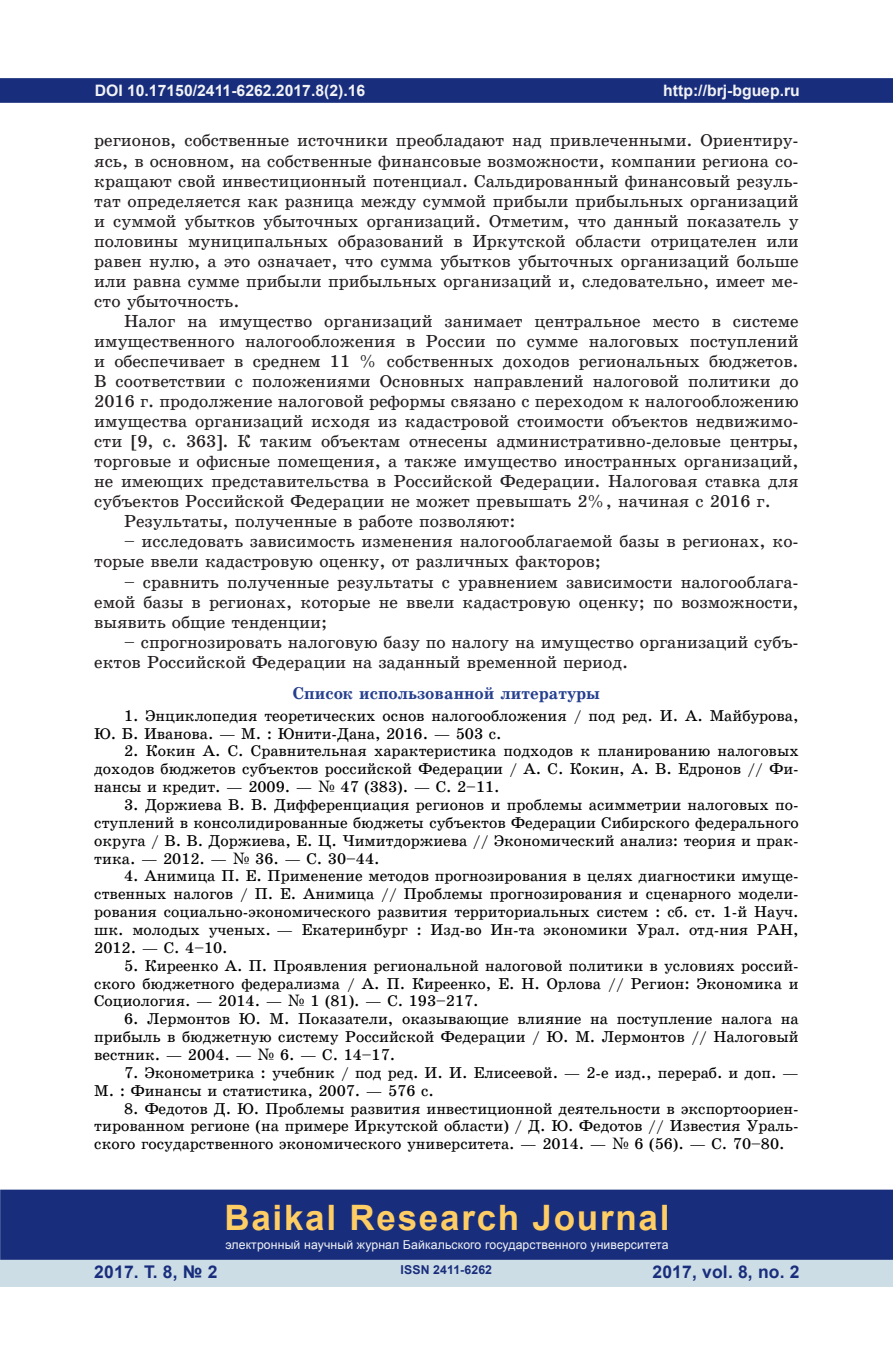
<style>
.page{position:relative;width:893px;height:1360px;background:#fff}
.page>*{position:absolute;margin:0;border:0;box-sizing:border-box;transform-origin:0 0}
.t1{font:700 35px "Arial";letter-spacing:.05em;color:#fecd64}
.t2{font:17.5px/19.9px "School Book C";color:#231f20;text-align:justify}
.t3{font:700 17.5px "Arial";letter-spacing:.01em;color:#182d7c}
.t4{font:17.15px "School Book C Bold";color:#253f8e}
.t5{font:15.75px/17.8px "School Book C";color:#000;text-align:justify}
.t6{font:700 15.75px "Arial";color:#f2f3f4}
.t7{font:12.25px "Arial";letter-spacing:.01em;color:#f2f3f4}
.t8{font:700 12.25px "Arial";letter-spacing:.01em;color:#182d7c}
.s1{font-family:"Century Schoolbook"}
</style>
<div class="page">
<div style="left:0;top:78px;width:893px;height:25px;background:#182d7c;border:2px solid #182d7c"></div>
<div style="left:0;top:1258px;width:893px;height:28px;background:#cddde6"></div>
<div style="left:0;top:1189px;width:893px;height:70px;background:#182d7c;border:2px solid #182d7c"></div>
<p class="t6" style="left:95px;top:79px;width:272px">DOI 10.17150/2411-6262.2017.8(2).16</p>
<p class="t2" style="left:94px;top:131px;width:706px">регионов, собственные источники преобладают над привлеченными. Ориентиру&shy;ясь, в основном, на собственные финансовые возможности, компании региона со&shy;кращают свой инвестиционный потенциал. Сальдированный финансовый резуль&shy;тат определяется как разница между суммой прибыли прибыльных организаций и суммой убытков убыточных организаций. Отметим, что данный показатель у половины муниципальных образований в Иркутской области отрицателен или равен нулю, а это означает, что сумма убытков убыточных организаций больше или равна сумме прибыли прибыльных организаций и, следовательно, имеет ме&shy;сто убыточность.</p>
<p class="t2" style="left:124px;top:311px;width:676px">Налог на имущество организаций занимает центральное место в системе</p>
<p class="t2" style="left:94px;top:331px;width:706px">имущественного налогообложения в России по сумме налоговых поступлений</p>
<p class="t2" style="left:94px;top:351px;width:706px">и обеспечивает в среднем 11 % собственных доходов региональных бюджетов.</p>
<p class="t2" style="left:94px;top:371px;width:706px">В соответствии с положениями Основных направлений налоговой политики до</p>
<p class="t2" style="left:94px;top:391px;width:706px">2016 г. продолжение налоговой реформы связано с переходом к налогообложению</p>
<p class="t2" style="left:94px;top:411px;width:706px">имущества организаций исходя из кадастровой стоимости объектов недвижимо-</p>
<p class="t2" style="left:94px;top:431px;width:706px">сти [9, c. 363]. К таким объектам отнесены административно-деловые центры,</p>
<p class="t2" style="left:94px;top:451px;width:706px">торговые и офисные помещения, а также имущество иностранных организаций,</p>
<p class="t2" style="left:94px;top:471px;width:706px">не имеющих представительства в Российской Федерации. Налоговая ставка для</p>
<p class="t2" style="left:94px;top:491px;width:678px">субъектов Российской Федерации не может превышать 2%, начиная с 2016 г.</p>
<p class="t2" style="left:124px;top:511px;width:393px">Результаты, полученные в работе позволяют:</p>
<p class="t2" style="left:94px;top:531px;width:706px;text-indent:30px">– исследовать зависимость изменения налогооблагаемой базы в регионах, ко&shy;торые ввели кадастровую оценку, от различных факторов;</p>
<p class="t2" style="left:94px;top:571px;width:706px;text-indent:30px">– сравнить полученные результаты с уравнением зависимости налогооблага&shy;емой базы в регионах, которые не ввели кадастровую оценку; по возможности, выявить общие тенденции;</p>
<p class="t2" style="left:94px;top:632px;width:706px;text-indent:30px">– спрогнозировать налоговую базу по налогу на имущество организаций субъ&shy;ектов Российской Федерации на заданный временной период.</p>
<p class="t4" style="left:293px;top:684px;width:309px">Список использованной литературы</p>
<p class="t5" style="left:94px;top:706px;width:706px;text-indent:30px">1. Энциклопедия теоретических основ налогообложения / под ред. И. А. Майбурова,<br>Ю. Б. Иванова. — М. : Юнити-Дана, 2016. — 503 с.</p>
<p class="t5" style="left:94px;top:742px;width:706px;text-indent:30px">2. Кокин А. С. Сравнительная характеристика подходов к планированию налоговых доходов бюджетов субъектов российской Федерации / А. С. Кокин, А. В. Едронов // Фи&shy;нансы и кредит. — 2009. — <span class="s1">№</span> 47 (383). — С. 2–11.</p>
<p class="t5" style="left:94px;top:795px;width:706px;text-indent:30px">3. Доржиева В. В. Дифференциация регионов и проблемы асимметрии налоговых по&shy;ступлений в консолидированные бюджеты субъектов Федерации Сибирского федерального округа / В. В. Доржиева, Е. Ц. Чимитдоржиева // Экономический анализ: теория и прак&shy;тика. — 2012. — <span class="s1">№</span> 36. — С. 30–44.</p>
<p class="t5" style="left:94px;top:867px;width:706px;text-indent:30px">4. Анимица П. Е. Применение методов прогнозирования в целях диагностики имуще&shy;ственных налогов / П. Е. Анимица // Проблемы прогнозирования и сценарного модели&shy;рования социально-экономического развития территориальных систем : сб. ст. 1-й Науч. шк. молодых ученых. — Екатеринбург : Изд-во Ин-та экономики Урал. отд-ния РАН, 2012. — С. 4–10.</p>
<p class="t5" style="left:94px;top:956px;width:706px;text-indent:30px">5. Киреенко А. П. Проявления региональной налоговой политики в условиях россий&shy;ского бюджетного федерализма / А. П. Киреенко, Е. Н. Орлова // Регион: Экономика и Социология. — 2014. — <span class="s1">№</span> 1 (81). — С. 193–217.</p>
<p class="t5" style="left:94px;top:1010px;width:706px;text-indent:30px">6. Лермонтов Ю. М. Показатели, оказывающие влияние на поступление налога на прибыль в бюджетную систему Российской Федерации / Ю. М. Лермонтов // Налоговый вестник. — 2004. — <span class="s1">№</span> 6. — С. 14–17.</p>
<p class="t5" style="left:94px;top:1063px;width:706px;text-indent:30px">7. Эконометрика : учебник / под ред. И. И. Елисеевой. — 2-е изд., перераб. и доп. —<br>М. : Финансы и статистика, 2007. — 576 с.</p>
<p class="t5" style="left:94px;top:1099px;width:706px;text-indent:30px">8. Федотов Д. Ю. Проблемы развития инвестиционной деятельности в экспортоориен&shy;тированном регионе (на примере Иркутской области) / Д. Ю. Федотов // Известия Ураль&shy;ского государственного экономического университета. — 2014. — <span class="s1">№</span> 6 (56). — С. 70–80.</p>
<p class="t6" style="left:663px;top:79px;width:138px">http://brj-bguep.ru</p>
<h1 class="t1" style="left:224px;top:1193px;width:447px">Baikal Research Journal</h1>
<p class="t7" style="left:225px;top:1236px;width:445px">электронный научный журнал Байкальского государственного университета</p>
<p class="t3" style="left:94px;top:1259px;width:125px">2017. Т. 8, № 2</p>
<p class="t3" style="left:652px;top:1259px;width:149px">2017, vol. 8, no. 2</p>
<p class="t8" style="left:401px;top:1261px;width:93px">ISSN 2411-6262</p>
</div>
